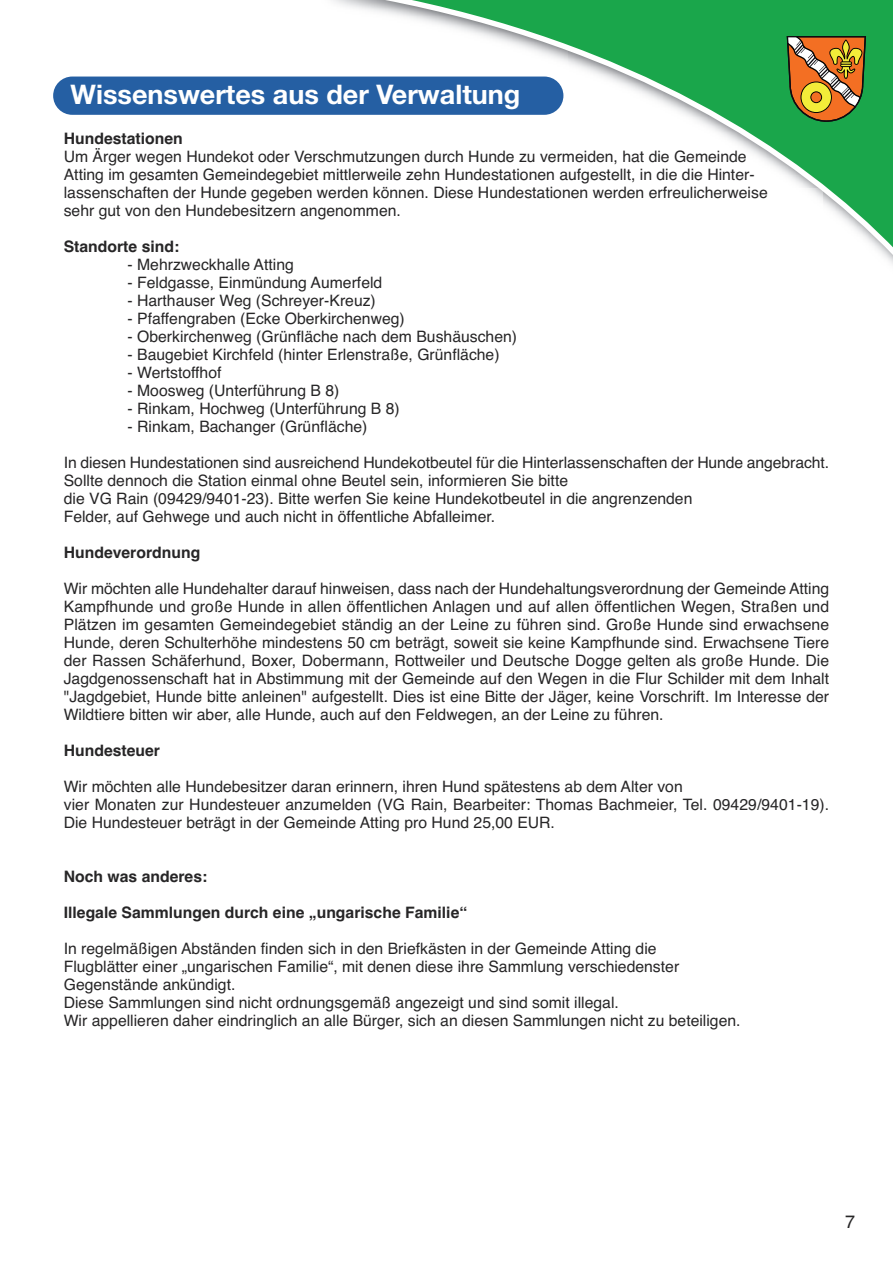
<style>
.page{position:relative;width:893px;height:1263px;background:#fff}
.page>*{position:absolute;margin:0;border:0;box-sizing:border-box;transform-origin:0 0}
.t1{font:700 27px "Helvetica Neue";color:#fff}
.t2{font:18px "Helvetica";color:#272627}
.t3{font:15.75px/18px "Helvetica";color:#272627}
.t4{font:700 15.75px "Helvetica";color:#272627}
</style>
<div class="page">
<svg style="left:323px;top:0;width:570px;height:264px"></svg>
<svg style="left:787px;top:36px;width:79px;height:86px;background:#ac823c"></svg>
<div style="left:53px;top:77px;width:510px;height:38px;background:#255fa3;border-radius:19px"></div>
<h1 class="t1" style="left:71px;top:85px;width:451px">Wissenswertes aus der Verwaltung</h1>
<p class="t4" style="left:64px;top:129px;width:121px">Hundestationen</p>
<p class="t3" style="left:64px;top:148px;width:705px">Um Ärger wegen Hundekot oder Verschmutzungen durch Hunde zu vermeiden, hat die Gemeinde Atting im gesamten Gemeindegebiet mittlerweile zehn Hundestationen aufgestellt, in die die Hinter&shy;lassenschaften der Hunde gegeben werden können. Diese Hundestationen werden erfreulicherweise sehr gut von den Hundebesitzern angenommen.</p>
<p class="t4" style="left:64px;top:237px;width:117px">Standorte sind:</p>
<p class="t3" style="left:128px;top:256px;width:168px">- Mehrzweckhalle Atting</p>
<p class="t3" style="left:128px;top:274px;width:256px">- Feldgasse, Einmündung Aumerfeld</p>
<p class="t3" style="left:128px;top:292px;width:250px">- Harthauser Weg (Schreyer-Kreuz)</p>
<p class="t3" style="left:128px;top:310px;width:279px">- Pfaffengraben (Ecke Oberkirchenweg)</p>
<p class="t3" style="left:128px;top:328px;width:391px">- Oberkirchenweg (Grünfläche nach dem Bushäuschen)</p>
<p class="t3" style="left:128px;top:346px;width:374px">- Baugebiet Kirchfeld (hinter Erlenstraße, Grünfläche)</p>
<p class="t3" style="left:128px;top:364px;width:95px">- Wertstoffhof</p>
<p class="t3" style="left:128px;top:382px;width:213px">- Moosweg (Unterführung B 8)</p>
<p class="t3" style="left:128px;top:400px;width:274px">- Rinkam, Hochweg (Unterführung B 8)</p>
<p class="t3" style="left:128px;top:418px;width:241px">- Rinkam, Bachanger (Grünfläche)</p>
<p class="t3" style="left:64px;top:454px;width:767px">In diesen Hundestationen sind ausreichend Hundekotbeutel für die Hinterlassenschaften der Hunde angebracht.<br>Sollte dennoch die Station einmal ohne Beutel sein, informieren Sie bitte<br>die VG Rain (09429/9401-23). Bitte werfen Sie keine Hundekotbeutel in die angrenzenden<br>Felder, auf Gehwege und auch nicht in öffentliche Abfalleimer.</p>
<p class="t4" style="left:64px;top:543px;width:138px">Hundeverordnung</p>
<p class="t3" style="left:64px;top:580px;width:767px;text-align:justify">Wir möchten alle Hundehalter darauf hinweisen, dass nach der Hundehaltungsverordnung der Gemeinde Atting Kampfhunde und große Hunde in allen öffentlichen Anlagen und auf allen öffentlichen Wegen, Straßen und Plätzen im gesamten Gemeindegebiet ständig an der Leine zu führen sind. Große Hunde sind erwachsene Hunde, deren Schulterhöhe mindestens 50 cm beträgt, soweit sie keine Kampfhunde sind. Erwachsene Tiere der Rassen Schäferhund, Boxer, Dobermann, Rottweiler und Deutsche Dogge gelten als große Hunde. Die Jagdgenossenschaft hat in Abstimmung mit der Gemeinde auf den Wegen in die Flur Schilder mit dem Inhalt "Jagdgebiet, Hunde bitte anleinen" aufgestellt. Dies ist eine Bitte der Jäger, keine Vorschrift. Im Interesse der Wildtiere bitten wir aber, alle Hunde, auch auf den Feldwegen, an der Leine zu führen.</p>
<p class="t4" style="left:64px;top:741px;width:98px">Hundesteuer</p>
<p class="t3" style="left:64px;top:778px;width:767px">Wir möchten alle Hundebesitzer daran erinnern, ihren Hund spätestens ab dem Alter von<br>vier Monaten zur Hundesteuer anzumelden (VG Rain, Bearbeiter: Thomas Bachmeier, Tel. 09429/9401-19).<br>Die Hundesteuer beträgt in der Gemeinde Atting pro Hund 25,00 EUR.</p>
<p class="t4" style="left:64px;top:867px;width:145px">Noch was anderes:</p>
<p class="t4" style="left:64px;top:903px;width:405px">Illegale Sammlungen durch eine „ungarische Familie“</p>
<p class="t3" style="left:64px;top:940px;width:678px">In regelmäßigen Abständen finden sich in den Briefkästen in der Gemeinde Atting die<br>Flugblätter einer „ungarischen Familie“, mit denen diese ihre Sammlung verschiedenster Gegenstände ankündigt.<br>Diese Sammlungen sind nicht ordnungsgemäß angezeigt und sind somit illegal.<br>Wir appellieren daher eindringlich an alle Bürger, sich an diesen Sammlungen nicht zu beteiligen.</p>
<p class="t2" style="left:845px;top:1211px;width:12px">7</p>
</div>
